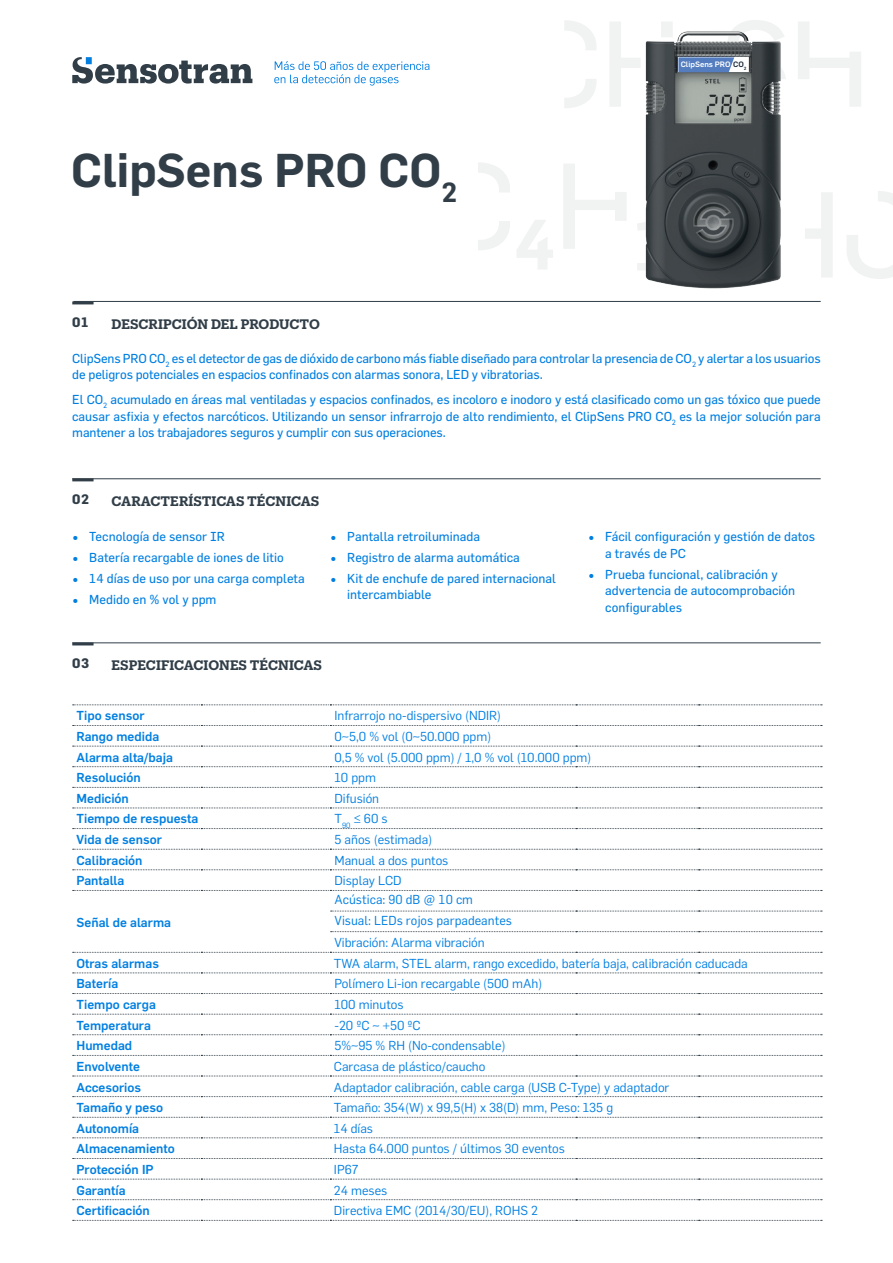
<style>
.page{position:relative;width:893px;height:1263px;background:#fff}
.page>*{position:absolute;margin:0;border:0;box-sizing:border-box;transform-origin:0 0}
.H1_-_Nombre_producto{font:600 46.5px "Flama";color:#313e48}
.H4_-_Titulos_de_secc{font:600 13.5px "Produkt";letter-spacing:-.005em;color:#313e48}
.H3_-_Número_de_secci{font:700 13.5px "Flama";color:#313e48}
.T1_-_Texto_básico{font:12.75px/16.5px "Flama";color:#007fe1}
.T3_-_Texto_en_tablas{font:12.75px "Flama";color:#007fe1}
.H5_-_Titulos_en_tabl{font:500 12.75px "Flama";color:#007fe1}
.T3_-_Texto_en_tablas-2{font:12.75px "Flama";color:#007fe1}
.t1{font:500 7.65px "Flama";color:#fff;scale:1.04 1}
.s1{color:#172938}
.s2{font-weight:500;font-size:16.5px}
</style>
<div class="page">
<svg style="left:478px;top:20px;width:415px;height:259px"></svg>
<svg style="left:72px;top:57px;width:357px;height:29px"></svg>
<hr style="left:72px;top:301px;width:22px;height:3px;background:#313e48">
<hr style="left:73px;top:301px;width:748px;height:1px;background:#313e48">
<hr style="left:72px;top:478px;width:22px;height:3px;background:#313e48">
<hr style="left:72px;top:478px;width:749px;height:1px;background:#313e48">
<svg style="left:73px;top:704px;width:749px;height:1px"></svg>
<svg style="left:73px;top:725px;width:749px;height:1px"></svg>
<svg style="left:73px;top:787px;width:749px;height:1px"></svg>
<svg style="left:73px;top:746px;width:749px;height:1px"></svg>
<svg style="left:73px;top:766px;width:749px;height:1px"></svg>
<svg style="left:73px;top:807px;width:749px;height:1px"></svg>
<svg style="left:73px;top:828px;width:749px;height:1px"></svg>
<svg style="left:73px;top:849px;width:749px;height:1px"></svg>
<svg style="left:73px;top:869px;width:749px;height:1px"></svg>
<svg style="left:73px;top:890px;width:749px;height:1px"></svg>
<svg style="left:331px;top:911px;width:491px;height:1px"></svg>
<svg style="left:331px;top:931px;width:491px;height:1px"></svg>
<svg style="left:73px;top:952px;width:749px;height:1px"></svg>
<svg style="left:73px;top:972px;width:749px;height:1px"></svg>
<svg style="left:73px;top:993px;width:749px;height:1px"></svg>
<svg style="left:73px;top:1014px;width:749px;height:1px"></svg>
<svg style="left:73px;top:1034px;width:749px;height:1px"></svg>
<svg style="left:73px;top:1055px;width:749px;height:1px"></svg>
<svg style="left:73px;top:1076px;width:749px;height:1px"></svg>
<svg style="left:73px;top:1096px;width:749px;height:1px"></svg>
<svg style="left:73px;top:1117px;width:749px;height:1px"></svg>
<svg style="left:73px;top:1137px;width:749px;height:1px"></svg>
<svg style="left:73px;top:1158px;width:749px;height:1px"></svg>
<svg style="left:73px;top:1179px;width:749px;height:1px"></svg>
<svg style="left:73px;top:1199px;width:749px;height:1px"></svg>
<svg style="left:73px;top:1220px;width:749px;height:1px"></svg>
<hr style="left:72px;top:642px;width:22px;height:3px;background:#313e48">
<hr style="left:72px;top:642px;width:749px;height:1px;background:#313e48">
<img style="left:640px;top:27px;width:148px;height:262px">
<div style="left:678px;top:57px;width:70px;height:15px;background:#fff"></div>
<svg style="left:678px;top:57px;width:56px;height:15px"></svg>
<p class="H1_-_Nombre_producto" style="left:71px;top:137px;width:388px">ClipSens PRO CO<sub>2</sub></p>
<p class="H3_-_Número_de_secci" style="left:72px;top:314px;width:18px">01</p>
<p class="H4_-_Titulos_de_secc" style="left:112px;top:314px;width:210px">DESCRIPCIÓN DEL PRODUCTO</p>
<p class="t1" style="left:681px;top:60px;width:65px">ClipSens PRO <span class="s1">CO</span><sub>2</sub></p>
<p class="T1_-_Texto_básico" style="left:72px;top:349px;width:750px">ClipSens PRO CO<sub>2</sub> es el detector de gas de dióxido de carbono más fiable diseñado para controlar la presencia de CO<sub>2</sub> y alertar a los usuarios de peligros potenciales en espacios confinados con alarmas sonora, LED y vibratorias.</p>
<p class="T1_-_Texto_básico" style="left:72px;top:391px;width:750px;text-align:justify">El CO<sub>2</sub> acumulado en áreas mal ventiladas y espacios confinados, es incoloro e inodoro y está clasificado como un gas tóxico que puede causar asfixia y efectos narcóticos. Utilizando un sensor infrarrojo de alto rendimiento, el ClipSens PRO CO<sub>2</sub> es la mejor solución para mantener a los trabajadores seguros y cumplir con sus operaciones.</p>
<p class="H3_-_Número_de_secci" style="left:72px;top:491px;width:19px">02</p>
<p class="H4_-_Titulos_de_secc" style="left:112px;top:491px;width:209px">CARACTERÍSTICAS TÉCNICAS</p>
<p class="T1_-_Texto_básico" style="left:72px;top:528px;width:154px"><span class="s2">•</span> Tecnología de sensor IR</p>
<p class="T1_-_Texto_básico" style="left:72px;top:549px;width:213px"><span class="s2">•</span> Batería recargable de iones de litio</p>
<p class="T1_-_Texto_básico" style="left:72px;top:570px;width:234px"><span class="s2">•</span> 14 días de uso por una carga completa</p>
<p class="T1_-_Texto_básico" style="left:72px;top:590px;width:146px"><span class="s2">•</span> Medido en % vol y ppm</p>
<p class="T1_-_Texto_básico" style="left:330px;top:528px;width:151px"><span class="s2">•</span> Pantalla retroiluminada</p>
<p class="T1_-_Texto_básico" style="left:330px;top:549px;width:191px"><span class="s2">•</span> Registro de alarma automática</p>
<p class="T1_-_Texto_básico" style="left:347px;top:570px;width:210px;text-indent:-17px"><span class="s2">•</span> Kit de enchufe de pared internacional intercambiable</p>
<p class="H3_-_Número_de_secci" style="left:72px;top:655px;width:19px">03</p>
<p class="H4_-_Titulos_de_secc" style="left:112px;top:655px;width:212px">ESPECIFICACIONES TÉCNICAS</p>
<p class="T1_-_Texto_básico" style="left:605px;top:528px;width:212px;text-indent:-17px"><span class="s2">•</span> Fácil configuración y gestión de datos a través de PC</p>
<p class="T1_-_Texto_básico" style="left:605px;top:565px;width:192px;text-indent:-17px"><span class="s2">•</span> Prueba funcional, calibración y advertencia de autocomprobación configurables</p>
<p class="H5_-_Titulos_en_tabl" style="left:77px;top:707px;width:70px">Tipo sensor</p>
<p class="T3_-_Texto_en_tablas" style="left:334px;top:707px;width:168px">Infrarrojo no-dispersivo (NDIR)</p>
<p class="H5_-_Titulos_en_tabl" style="left:77px;top:727px;width:84px">Rango medida</p>
<p class="T3_-_Texto_en_tablas" style="left:334px;top:728px;width:158px">0~5,0 % vol (0~50.000 ppm)</p>
<p class="H5_-_Titulos_en_tabl" style="left:77px;top:748px;width:98px">Alarma alta/baja</p>
<p class="T3_-_Texto_en_tablas" style="left:334px;top:748px;width:258px">0,5 % vol (5.000 ppm) / 1,0 % vol (10.000 ppm)</p>
<p class="H5_-_Titulos_en_tabl" style="left:77px;top:768px;width:66px">Resolución</p>
<p class="T3_-_Texto_en_tablas" style="left:334px;top:769px;width:43px">10 ppm</p>
<p class="H5_-_Titulos_en_tabl" style="left:77px;top:789px;width:54px">Medición</p>
<p class="T3_-_Texto_en_tablas" style="left:334px;top:789px;width:46px">Difusión</p>
<p class="H5_-_Titulos_en_tabl" style="left:77px;top:810px;width:123px">Tiempo de respuesta</p>
<p class="T3_-_Texto_en_tablas" style="left:334px;top:810px;width:55px">T<sub>90</sub> ≤ 60 s</p>
<p class="H5_-_Titulos_en_tabl" style="left:77px;top:830px;width:87px">Vida de sensor</p>
<p class="T3_-_Texto_en_tablas" style="left:334px;top:831px;width:99px">5 años (estimada)</p>
<p class="H5_-_Titulos_en_tabl" style="left:77px;top:851px;width:68px">Calibración</p>
<p class="T3_-_Texto_en_tablas" style="left:334px;top:851px;width:115px">Manual a dos puntos</p>
<p class="H5_-_Titulos_en_tabl" style="left:77px;top:871px;width:49px">Pantalla</p>
<p class="T3_-_Texto_en_tablas" style="left:334px;top:872px;width:69px">Display LCD</p>
<p class="T3_-_Texto_en_tablas-2" style="left:334px;top:892px;width:140px">Acústica: 90 dB @ 10 cm</p>
<p class="H5_-_Titulos_en_tabl" style="left:77px;top:913px;width:96px">Señal de alarma</p>
<p class="T3_-_Texto_en_tablas-2" style="left:334px;top:913px;width:179px">Visual: LEDs rojos parpadeantes</p>
<p class="T3_-_Texto_en_tablas" style="left:334px;top:934px;width:152px">Vibración: Alarma vibración</p>
<p class="H5_-_Titulos_en_tabl" style="left:77px;top:954px;width:84px">Otras alarmas</p>
<p class="T3_-_Texto_en_tablas" style="left:334px;top:954px;width:415px">TWA alarm, STEL alarm, rango excedido, batería baja, calibración caducada</p>
<p class="H5_-_Titulos_en_tabl" style="left:77px;top:975px;width:43px">Batería</p>
<p class="T3_-_Texto_en_tablas" style="left:334px;top:975px;width:209px">Polímero Li-ion recargable (500 mAh)</p>
<p class="H5_-_Titulos_en_tabl" style="left:77px;top:995px;width:81px">Tiempo carga</p>
<p class="T3_-_Texto_en_tablas" style="left:334px;top:996px;width:70px">100 minutos</p>
<p class="H5_-_Titulos_en_tabl" style="left:77px;top:1016px;width:76px">Temperatura</p>
<p class="T3_-_Texto_en_tablas" style="left:334px;top:1016px;width:88px">-20 ºC ~ +50 ºC</p>
<p class="H5_-_Titulos_en_tabl" style="left:77px;top:1036px;width:57px">Humedad</p>
<p class="T3_-_Texto_en_tablas" style="left:334px;top:1037px;width:173px">5%~95 % RH (No-condensable)</p>
<p class="H5_-_Titulos_en_tabl" style="left:77px;top:1057px;width:65px">Envolvente</p>
<p class="T3_-_Texto_en_tablas" style="left:334px;top:1057px;width:153px">Carcasa de plástico/caucho</p>
<p class="H5_-_Titulos_en_tabl" style="left:77px;top:1078px;width:66px">Accesorios</p>
<p class="T3_-_Texto_en_tablas" style="left:334px;top:1078px;width:337px">Adaptador calibración, cable carga (USB C-Type) y adaptador</p>
<p class="H5_-_Titulos_en_tabl" style="left:77px;top:1098px;width:88px">Tamaño y peso</p>
<p class="T3_-_Texto_en_tablas" style="left:334px;top:1099px;width:281px">Tamaño: 354(W) x 99,5(H) x 38(D) mm, Peso: 135 g</p>
<p class="H5_-_Titulos_en_tabl" style="left:77px;top:1119px;width:64px">Autonomía</p>
<p class="T3_-_Texto_en_tablas" style="left:334px;top:1119px;width:41px">14 días</p>
<p class="H5_-_Titulos_en_tabl" style="left:77px;top:1140px;width:100px">Almacenamiento</p>
<p class="T3_-_Texto_en_tablas" style="left:334px;top:1140px;width:233px">Hasta 64.000 puntos / últimos 30 eventos</p>
<p class="H5_-_Titulos_en_tabl" style="left:77px;top:1160px;width:79px">Protección IP</p>
<p class="T3_-_Texto_en_tablas" style="left:334px;top:1161px;width:26px">IP67</p>
<p class="H5_-_Titulos_en_tabl" style="left:77px;top:1181px;width:51px">Garantía</p>
<p class="T3_-_Texto_en_tablas" style="left:334px;top:1181px;width:55px">24 meses</p>
<p class="H5_-_Titulos_en_tabl" style="left:77px;top:1201px;width:75px">Certificación</p>
<p class="T3_-_Texto_en_tablas" style="left:334px;top:1202px;width:205px">Directiva EMC (2014/30/EU), ROHS 2</p>
</div>
